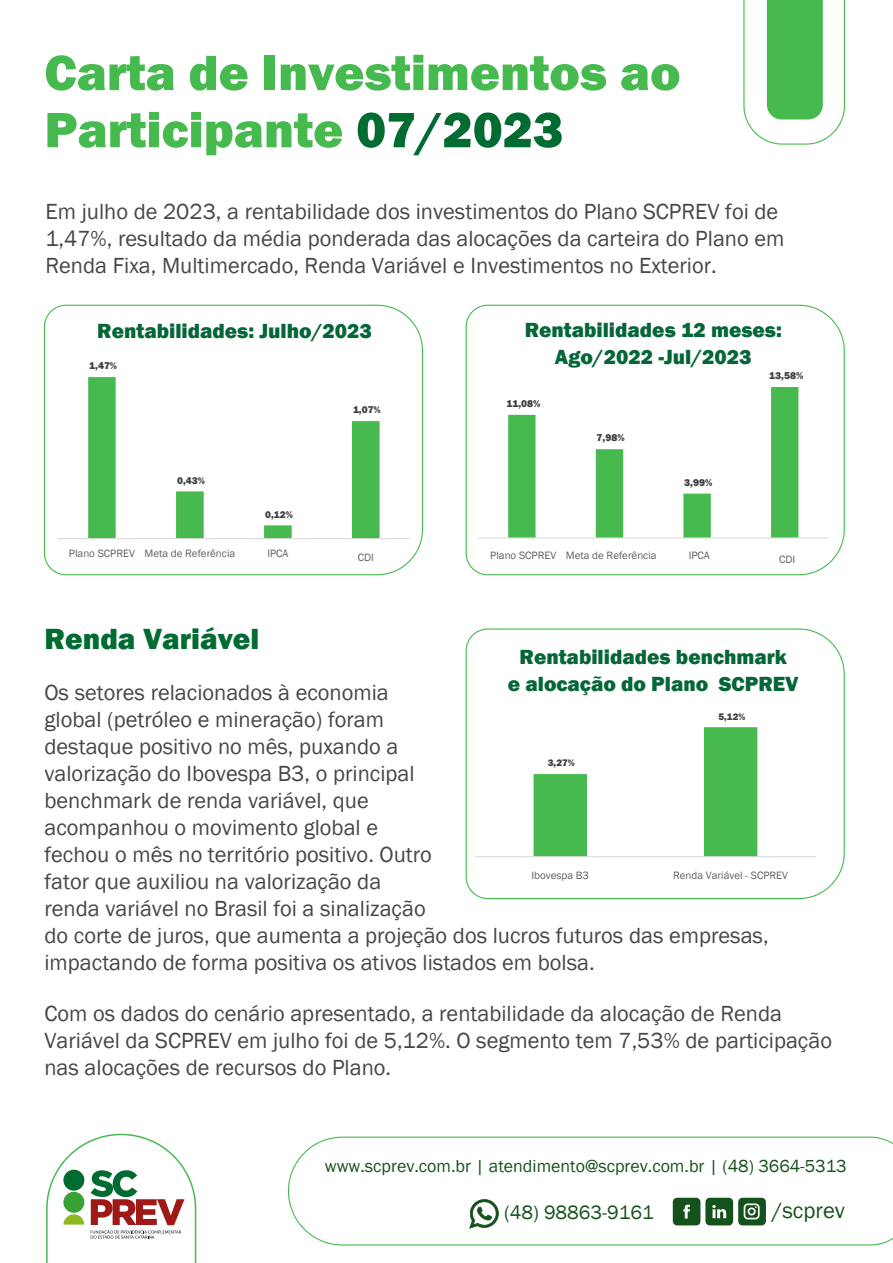
<style>
.page{position:relative;width:893px;height:1263px;background:#fff}
.page>*{position:absolute;margin:0;border:0;box-sizing:border-box;transform-origin:0 0}
.t1{font:800 51.45px/57.2px "Franklin Gothic";color:#47ba4f}
.t2{font:800 30px "Franklin Gothic";color:#006c31}
.t3{font:22.65px "Franklin Gothic";color:#15511b}
.t4{font:22.5px/27px "Franklin Gothic";color:#474747}
.t5{font:800 21.15px/27.2px "Franklin Gothic";color:#066638;text-align:center}
.t6{font:19.95px "Franklin Gothic";color:#15511b}
.t7{font:17.85px "Franklin Gothic";color:#15511b}
.t8{font:10.95px "Franklin Gothic";color:#606060}
.t9{font:800 10.2px "Franklin Gothic";letter-spacing:.005em;color:#404040}
.t10{font:800 9.9px "Franklin Gothic";color:#404040}
.s1{color:#006c31}
</style>
<div class="page">
<svg style="left:43px;top:304px;width:381px;height:272px"></svg>
<svg style="left:287px;top:1136px;width:606px;height:110px"></svg>
<svg style="left:743px;top:0;width:102px;height:145px"></svg>
<svg style="left:88px;top:377px;width:292px;height:161px"></svg>
<hr style="left:58px;top:538px;width:352px;height:1px;background:#d9d9d9">
<svg style="left:46px;top:1133px;width:151px;height:130px"></svg>
<svg style="left:465px;top:304px;width:380px;height:272px"></svg>
<svg style="left:508px;top:387px;width:290px;height:150px"></svg>
<hr style="left:478px;top:537px;width:351px;height:1px;background:#d9d9d9">
<svg style="left:465px;top:628px;width:380px;height:272px"></svg>
<svg style="left:534px;top:727px;width:223px;height:129px"></svg>
<hr style="left:475px;top:856px;width:341px;height:1px;background:#d9d9d9">
<svg style="left:469px;top:1198px;width:30px;height:31px"></svg>
<svg style="left:673px;top:1198px;width:60px;height:27px;background:#407145"></svg>
<div style="left:738px;top:1198px;width:28px;height:27px;background:#15511b;border-radius:4px"></div>
<svg style="left:744px;top:1203px;width:16px;height:16px"></svg>
<h1 class="t1" style="left:44px;top:44px;width:638px">Carta de Investimentos ao<br>Participante <span class="s1">07/2023</span></h1>
<p class="t4" style="left:45px;top:198px;width:741px">Em julho de 2023, a rentabilidade dos investimentos do Plano SCPREV foi de<br>1,47%, resultado da média ponderada das alocações da carteira do Plano em<br>Renda Fixa, Multimercado, Renda Variável e Investimentos no Exterior.</p>
<p class="t5" style="left:97px;top:317px;width:276px">Rentabilidades: Julho/2023</p>
<p class="t9" style="left:89px;top:359px;width:29px">1,47%</p>
<p class="t9" style="left:177px;top:473px;width:29px">0,43%</p>
<p class="t9" style="left:265px;top:507px;width:29px">0,12%</p>
<p class="t9" style="left:353px;top:403px;width:29px">1,07%</p>
<p class="t5" style="left:525px;top:316px;width:259px">Rentabilidades 12 meses:<br>Ago/2022 -Jul/2023</p>
<p class="t9" style="left:506px;top:397px;width:36px">11,08%</p>
<p class="t9" style="left:597px;top:431px;width:30px">7,98%</p>
<p class="t9" style="left:684px;top:476px;width:30px">3,99%</p>
<p class="t9" style="left:769px;top:369px;width:36px">13,58%</p>
<p class="t8" style="left:69px;top:547px;width:168px">Plano SCPREV Meta de Referência</p>
<p class="t8" style="left:358px;top:550px;width:18px">CDI</p>
<p class="t8" style="left:267px;top:547px;width:23px">IPCA</p>
<p class="t8" style="left:490px;top:549px;width:168px">Plano SCPREV Meta de Referência</p>
<p class="t8" style="left:779px;top:552px;width:18px">CDI</p>
<p class="t8" style="left:689px;top:549px;width:23px">IPCA</p>
<h2 class="t2" style="left:44px;top:619px;width:216px">Renda Variável</h2>
<p class="t4" style="left:44px;top:679px;width:726px">Os setores relacionados à economia<br>global (petróleo e mineração) foram<br>destaque positivo no mês, puxando a<br>valorização do Ibovespa B3, o principal<br>benchmark de renda variável, que<br>acompanhou o movimento global e<br>fechou o mês no território positivo. Outro<br>fator que auxiliou na valorização da<br>renda variável no Brasil foi a sinalização<br>do corte de juros, que aumenta a projeção dos lucros futuros das empresas, impactando de forma positiva os ativos listados em bolsa.</p>
<p class="t4" style="left:44px;top:1000px;width:789px">Com os dados do cenário apresentado, a rentabilidade da alocação de Renda<br>Variável da SCPREV em julho foi de 5,12%. O segmento tem 7,53% de participação nas alocações de recursos do Plano.</p>
<p class="t5" style="left:508px;top:643px;width:292px">Rentabilidades benchmark<br>e alocação do Plano SCPREV</p>
<p class="t10" style="left:718px;top:710px;width:28px">5,12%</p>
<p class="t10" style="left:548px;top:757px;width:28px">3,27%</p>
<p class="t8" style="left:673px;top:868px;width:117px">Renda Variável - SCPREV</p>
<p class="t8" style="left:531px;top:868px;width:59px">Ibovespa B3</p>
<p class="t7" style="left:325px;top:1155px;width:523px">www.scprev.com.br | atendimento@scprev.com.br | (48) 3664-5313</p>
<p class="t3" style="left:772px;top:1196px;width:74px">/scprev</p>
<p class="t6" style="left:504px;top:1199px;width:151px">(48) 98863-9161</p>
</div>
